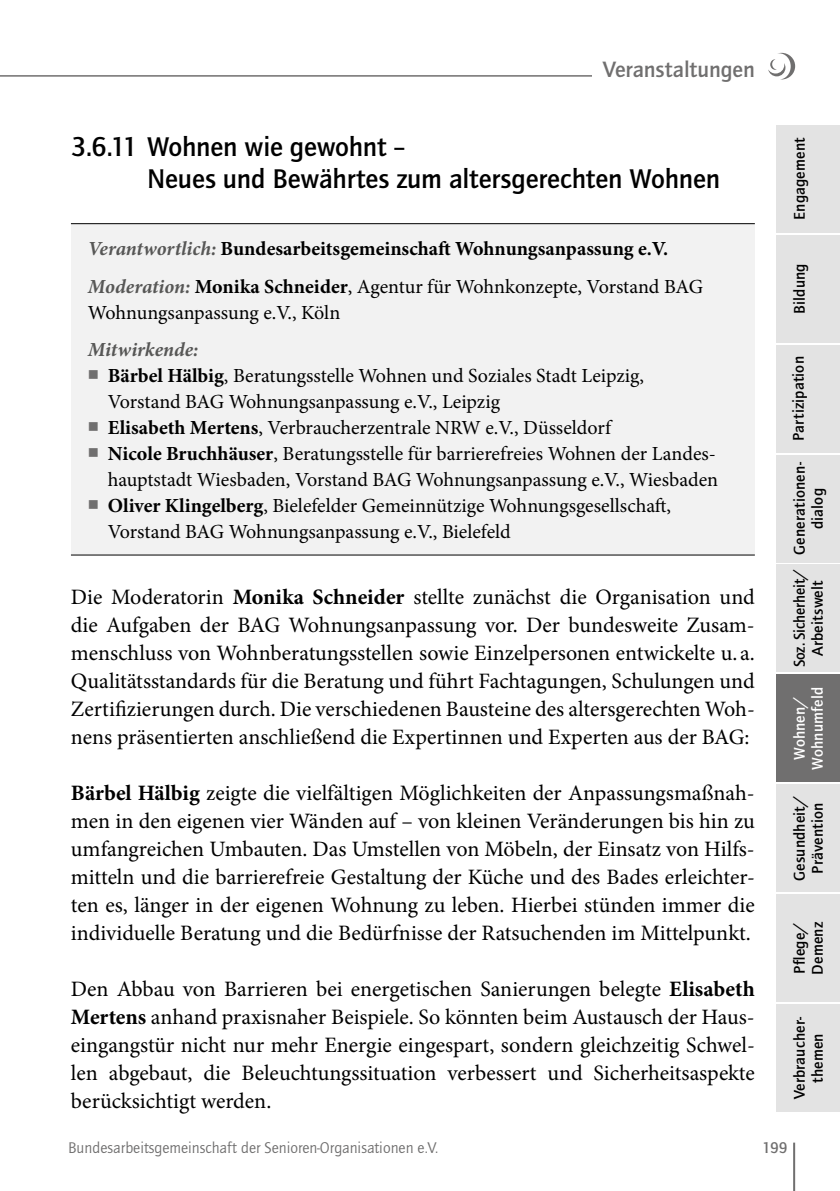
<style>
.page{position:relative;width:840px;height:1191px;background:#fff}
.page>*{position:absolute;margin:0;border:0;box-sizing:border-box;transform-origin:0 0}
.t1{font:500 28px/32px "Quay Sans ITC Std";letter-spacing:-.005em;color:#000}
.t2{font:500 23px "Quay Sans ITC Std";letter-spacing:-.005em;color:#706f6f}
.t3{font:22px/28px "Minion Pro";color:#000;text-align:justify}
.t4{font:20px/26px "Minion Pro";color:#000}
.t5{font:700 20px/37.4px "Minion Pro";color:#000}
.t6{font:500 16px/18px "Quay Sans ITC Std";letter-spacing:.01em;color:#000;text-align:center}
.t7{font:16px "Quay Sans ITC Std";color:#706f6f}
.t8{font:500 16px/18px "Quay Sans ITC Std";letter-spacing:.005em;color:#fff;text-align:center}
.t9{font:500 16px "Quay Sans ITC Std";color:#706f6f}
.s1{font-style:italic;color:#575756}
.s2{font-weight:400}
.s3{font-weight:700;font-style:italic;color:#575756}
.s4{font-weight:700}
</style>
<div class="page">
<hr style="left:792px;top:1142px;width:2px;height:49px;background:#706f6f">
<hr style="left:0;top:75px;width:754px;height:2px;background:#706f6f">
<svg style="left:768px;top:53px;width:26px;height:26px"></svg>
<div style="left:592px;top:60px;width:162px;height:17px;background:#fff"></div>
<div style="left:71px;top:224px;width:683px;height:331px;background:#f2f2f2"></div>
<hr style="left:71px;top:223px;width:683px;height:1px;background:#000">
<hr style="left:71px;top:554px;width:683px;height:1px;background:#000">
<div style="left:775px;top:125px;width:64px;height:107px;background:#e3e3e3"></div>
<div style="left:775px;top:1004px;width:64px;height:108px;background:#e3e3e3"></div>
<div style="left:775px;top:894px;width:64px;height:108px;background:#e3e3e3"></div>
<div style="left:775px;top:784px;width:64px;height:108px;background:#e3e3e3"></div>
<div style="left:775px;top:674px;width:64px;height:108px;background:#706f6f"></div>
<div style="left:775px;top:564px;width:64px;height:108px;background:#e3e3e3"></div>
<div style="left:775px;top:454px;width:64px;height:108px;background:#e3e3e3"></div>
<div style="left:775px;top:345px;width:64px;height:107px;background:#e3e3e3"></div>
<div style="left:775px;top:235px;width:64px;height:107px;background:#e3e3e3"></div>
<p class="t2" style="left:602px;top:56px;width:153px">Veranstaltungen</p>
<p class="t1" style="left:147px;top:131px;width:574px;text-indent:-76px">3.6.11 Wohnen wie gewohnt –<br>Neues und Bewährtes zum altersgerechten Wohnen</p>
<p class="t5" style="left:88px;top:231px;width:616px"><span class="s1">Verantwortlich:</span> Bundesarbeitsgemeinschaft Wohnungsanpassung e.V.<br><span class="s1">Moderation:</span> Monika Schneider<span class="s2">, Agentur für Wohnkonzepte, Vorstand BAG</span></p>
<p class="t4" style="left:88px;top:299px;width:254px">Wohnungsanpassung e.V., Köln</p>
<p class="t4" style="left:108px;top:337px;width:611px;text-indent:-20px"><span class="s3">Mitwirkende:<br></span><span class="s4">Bärbel Hälbig</span>, Beratungsstelle Wohnen und Soziales Stadt Leipzig, Vorstand BAG Wohnungsanpassung e.V., Leipzig<br><span class="s4">Elisabeth Mertens</span>, Verbraucherzentrale NRW e.V., Düsseldorf<br><span class="s4">Nicole Bruchhäuser</span>, Beratungsstelle für barrierefreies Wohnen der Landes&shy;hauptstadt Wiesbaden, Vorstand BAG Wohnungsanpassung e.V., Wiesbaden <span class="s4">Oliver Klingelberg</span>, Bielefelder Gemeinnützige Wohnungsgesellschaft, Vorstand BAG Wohnungsanpassung e.V., Bielefeld</p>
<p class="t3" style="left:71px;top:583px;width:685px">Die Moderatorin <span class="s4">Monika Schneider</span> stellte zunächst die Organisation und die Aufgaben der BAG Wohnungsanpassung vor. Der bundesweite Zusam&shy;menschluss von Wohnberatungsstellen sowie Einzelpersonen entwickelte u. a.<br>Qualitätsstandards für die Beratung und führt Fachtagungen, Schulungen und Zertifizierungen durch. Die verschiedenen Bausteine des altersgerechten Woh&shy;nens präsentierten anschließend die Expertinnen und Experten aus der BAG:</p>
<p class="t3" style="left:71px;top:779px;width:685px"><span class="s4">Bärbel Hälbig</span> zeigte die vielfältigen Möglichkeiten der Anpassungsmaßnah&shy;men in den eigenen vier Wänden auf – von kleinen Veränderungen bis hin zu umfangreichen Umbauten. Das Umstellen von Möbeln, der Einsatz von Hilfs&shy;mitteln und die barrierefreie Gestaltung der Küche und des Bades erleichter&shy;ten es, länger in der eigenen Wohnung zu leben. Hierbei stünden immer die individuelle Beratung und die Bedürfnisse der Ratsuchenden im Mittelpunkt.</p>
<p class="t3" style="left:71px;top:975px;width:685px">Den Abbau von Barrieren bei energetischen Sanierungen belegte <span class="s4">Elisabeth Mertens</span> anhand praxisnaher Beispiele. So könnten beim Austausch der Haus&shy;eingangstür nicht nur mehr Energie eingespart, sondern gleichzeitig Schwel&shy;len abgebaut, die Beleuchtungssituation verbessert und Sicherheitsaspekte berücksichtigt werden.</p>
<p class="t6" style="left:790px;top:220px;width:84px;rotate:-90deg">Engagement</p>
<p class="t6" style="left:790px;top:314px;width:52px;rotate:-90deg">Bildung</p>
<p class="t6" style="left:799px;top:314px;width:52px;rotate:-90deg">Bildung</p>
<p class="t6" style="left:789px;top:441px;width:86px;rotate:-90deg">Partizipation</p>
<p class="t6" style="left:790px;top:555px;width:94px;rotate:-90deg">Generationen&shy;dialog</p>
<p class="t6" style="left:790px;top:667px;width:101px;rotate:-90deg">Soz. Sicherheit/<br>Arbeitswelt</p>
<p class="t8" style="left:790px;top:769px;width:84px;rotate:-90deg">Wohnen/<br>Wohnumfeld</p>
<p class="t6" style="left:790px;top:881px;width:88px;rotate:-90deg">Gesundheit/<br>Prävention</p>
<p class="t6" style="left:790px;top:974px;width:55px;text-align:left;rotate:-90deg">Pflege/<br>Demenz</p>
<p class="t6" style="left:790px;top:1099px;width:84px;rotate:-90deg">Verbraucher&shy;themen</p>
<p class="t7" style="left:68px;top:1138px;width:371px">Bundesarbeitsgemeinschaft der Senioren-Organisationen e.V.</p>
<p class="t9" style="left:761px;top:1138px;width:27px">199</p>
</div>
